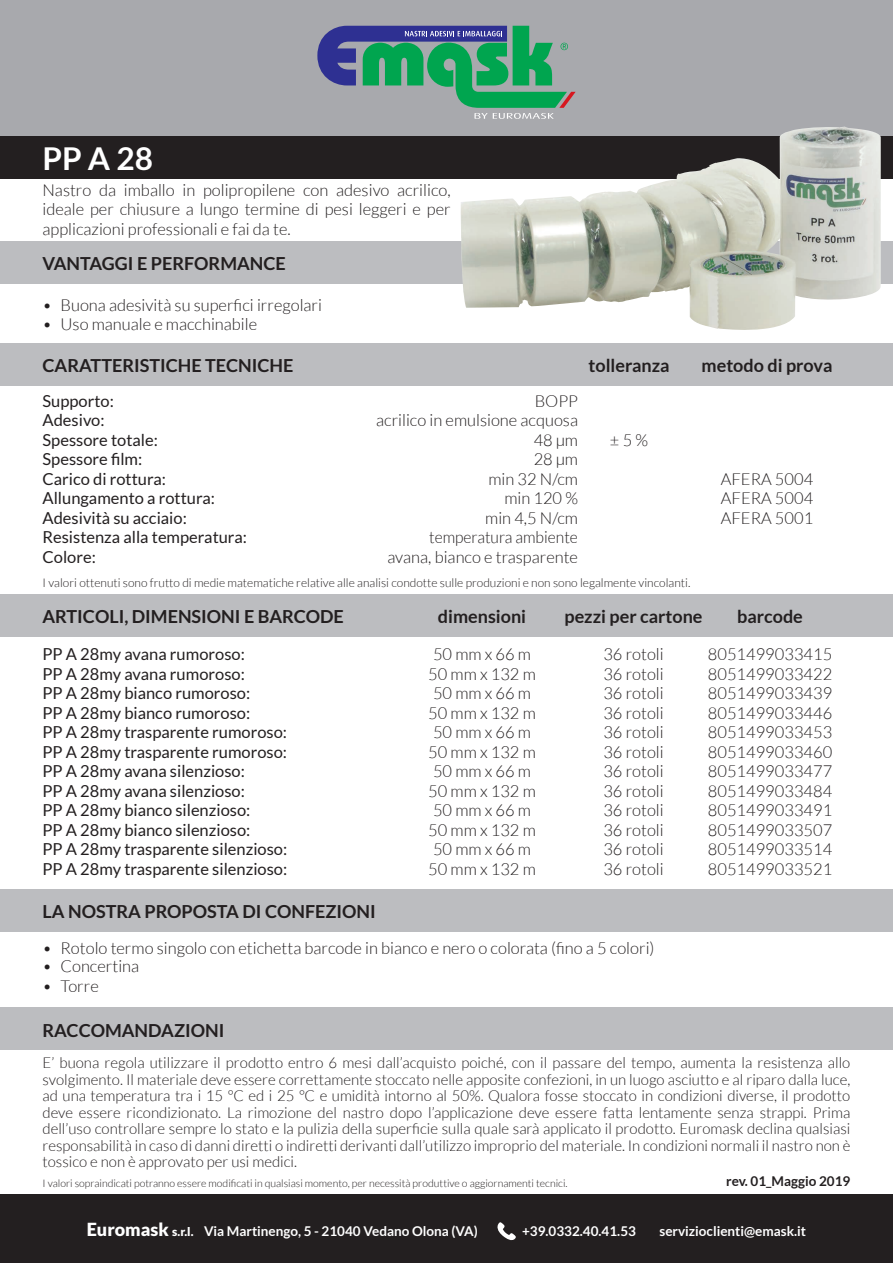
<style>
.page{position:relative;width:893px;height:1263px;background:#fff}
.page>*{position:absolute;margin:0;border:0;box-sizing:border-box;transform-origin:0 0}
.t1{font:700 31.5px "Lato";color:#fff}
.t2{font:700 18px "Lato";color:#231f20}
.t3{font:300 16.5px/19.5px "Lato";color:#231f20;text-align:justify}
.t4{font:16.5px "Lato";color:#231f20}
.t5{font:300 16.5px "Lato";color:#231f20;scale:.95 1}
.t6{font:300 15px/16.5px "Lato";color:#231f20;text-align:justify}
.t7{font:700 13.5px "Lato";color:#fff}
.t8{font:700 13.5px "Lato";color:#231f20}
.t9{font:300 12px "Lato";color:#231f20}
.t10{font:300 10.5px "Lato";color:#231f20}
.s1{font-weight:900;font-size:18px}
.s2{font-weight:900;font-size:12px}
</style>
<div class="page">
<div style="left:0;top:343px;width:893px;height:43px;background:#bcbdc0"></div>
<div style="left:0;top:594px;width:893px;height:43px;background:#bcbdc0"></div>
<div style="left:0;top:1007px;width:893px;height:42px;background:#bcbdc0"></div>
<div style="left:0;top:890px;width:893px;height:42px;background:#bcbdc0"></div>
<div style="left:0;top:241px;width:893px;height:43px;background:#bcbdc0"></div>
<div style="left:0;top:0;width:893px;height:136px;background:#a8a9ad"></div>
<div style="left:0;top:136px;width:893px;height:43px;background:#231f20"></div>
<div style="left:0;top:1195px;width:893px;height:68px;background:#231f20"></div>
<svg style="left:317px;top:26px;width:259px;height:93px"></svg>
<img style="left:460px;top:126px;width:421px;height:204px">
<svg style="left:497px;top:1222px;width:19px;height:19px"></svg>
<p class="t1" style="left:43px;top:140px;width:112px">PP A 28</p>
<p class="t3" style="left:43px;top:180px;width:410px">Nastro da imballo in polipropilene con adesivo acrilico, ideale per chiusure a lungo termine di pesi leggeri e per applicazioni professionali e fai da te.</p>
<p class="t2" style="left:43px;top:253px;width:245px">VANTAGGI E PERFORMANCE</p>
<p class="t3" style="left:43px;top:295px;width:281px">• Buona adesività su superfici irregolari</p>
<p class="t3" style="left:43px;top:315px;width:216px">• Uso manuale e macchinabile</p>
<p class="t2" style="left:43px;top:355px;width:252px">CARATTERISTICHE TECNICHE</p>
<p class="t2" style="left:588px;top:355px;width:83px">tolleranza</p>
<p class="t2" style="left:701px;top:355px;width:133px">metodo di prova</p>
<p class="t4" style="left:43px;top:392px;width:73px">Supporto:</p>
<p class="t3" style="left:535px;top:391px;width:45px">BOPP</p>
<p class="t4" style="left:43px;top:411px;width:64px">Adesivo:</p>
<p class="t3" style="left:376px;top:411px;width:203px">acrilico in emulsione acquosa</p>
<p class="t4" style="left:43px;top:431px;width:117px">Spessore totale:</p>
<p class="t3" style="left:534px;top:430px;width:46px">48 μm</p>
<p class="t3" style="left:610px;top:430px;width:40px">± 5 %</p>
<p class="t4" style="left:43px;top:450px;width:101px">Spessore film:</p>
<p class="t3" style="left:534px;top:450px;width:46px">28 μm</p>
<p class="t4" style="left:43px;top:470px;width:125px">Carico di rottura:</p>
<p class="t3" style="left:488px;top:469px;width:91px">min 32 N/cm</p>
<p class="t3" style="left:721px;top:469px;width:94px">AFERA 5004</p>
<p class="t4" style="left:43px;top:489px;width:174px">Allungamento a rottura:</p>
<p class="t3" style="left:504px;top:489px;width:75px">min 120 %</p>
<p class="t3" style="left:721px;top:489px;width:94px">AFERA 5004</p>
<p class="t4" style="left:43px;top:509px;width:146px">Adesività su acciaio:</p>
<p class="t3" style="left:485px;top:508px;width:94px">min 4,5 N/cm</p>
<p class="t3" style="left:721px;top:508px;width:94px">AFERA 5001</p>
<p class="t4" style="left:43px;top:528px;width:206px">Resistenza alla temperatura:</p>
<p class="t5" style="left:429px;top:528px;width:158px">temperatura ambiente</p>
<p class="t4" style="left:43px;top:548px;width:55px">Colore:</p>
<p class="t3" style="left:387px;top:547px;width:192px">avana, bianco e trasparente</p>
<p class="t9" style="left:43px;top:576px;width:649px">I valori ottenuti sono frutto di medie matematiche relative alle analisi condotte sulle produzioni e non sono legalmente vincolanti.</p>
<p class="t2" style="left:43px;top:606px;width:303px">ARTICOLI, DIMENSIONI E BARCODE</p>
<p class="t2" style="left:438px;top:606px;width:90px">dimensioni</p>
<p class="t2" style="left:564px;top:606px;width:139px">pezzi per cartone</p>
<p class="t2" style="left:737px;top:606px;width:67px">barcode</p>
<p class="t4" style="left:43px;top:645px;width:204px">PP A 28my avana rumoroso:</p>
<p class="t3" style="left:433px;top:645px;width:99px">50 mm x 66 m</p>
<p class="t3" style="left:603px;top:645px;width:62px">36 rotoli</p>
<p class="t3" style="left:708px;top:645px;width:126px">8051499033415</p>
<p class="t4" style="left:43px;top:665px;width:204px">PP A 28my avana rumoroso:</p>
<p class="t3" style="left:428px;top:664px;width:109px">50 mm x 132 m</p>
<p class="t3" style="left:603px;top:664px;width:62px">36 rotoli</p>
<p class="t3" style="left:708px;top:664px;width:126px">8051499033422</p>
<p class="t4" style="left:43px;top:684px;width:209px">PP A 28my bianco rumoroso:</p>
<p class="t3" style="left:433px;top:684px;width:99px">50 mm x 66 m</p>
<p class="t3" style="left:603px;top:684px;width:62px">36 rotoli</p>
<p class="t3" style="left:708px;top:684px;width:126px">8051499033439</p>
<p class="t4" style="left:43px;top:704px;width:209px">PP A 28my bianco rumoroso:</p>
<p class="t3" style="left:428px;top:703px;width:109px">50 mm x 132 m</p>
<p class="t3" style="left:603px;top:703px;width:62px">36 rotoli</p>
<p class="t3" style="left:708px;top:703px;width:126px">8051499033446</p>
<p class="t4" style="left:43px;top:723px;width:246px">PP A 28my trasparente rumoroso:</p>
<p class="t3" style="left:433px;top:723px;width:99px">50 mm x 66 m</p>
<p class="t3" style="left:603px;top:723px;width:62px">36 rotoli</p>
<p class="t3" style="left:708px;top:723px;width:126px">8051499033453</p>
<p class="t4" style="left:43px;top:743px;width:246px">PP A 28my trasparente rumoroso:</p>
<p class="t3" style="left:428px;top:742px;width:109px">50 mm x 132 m</p>
<p class="t3" style="left:603px;top:742px;width:62px">36 rotoli</p>
<p class="t3" style="left:708px;top:742px;width:126px">8051499033460</p>
<p class="t4" style="left:43px;top:762px;width:204px">PP A 28my avana silenzioso:</p>
<p class="t3" style="left:433px;top:762px;width:99px">50 mm x 66 m</p>
<p class="t3" style="left:603px;top:762px;width:62px">36 rotoli</p>
<p class="t3" style="left:708px;top:762px;width:126px">8051499033477</p>
<p class="t4" style="left:43px;top:782px;width:204px">PP A 28my avana silenzioso:</p>
<p class="t3" style="left:428px;top:781px;width:109px">50 mm x 132 m</p>
<p class="t3" style="left:603px;top:781px;width:62px">36 rotoli</p>
<p class="t3" style="left:708px;top:781px;width:126px">8051499033484</p>
<p class="t4" style="left:43px;top:801px;width:209px">PP A 28my bianco silenzioso:</p>
<p class="t3" style="left:433px;top:801px;width:99px">50 mm x 66 m</p>
<p class="t3" style="left:603px;top:801px;width:62px">36 rotoli</p>
<p class="t3" style="left:708px;top:801px;width:126px">8051499033491</p>
<p class="t4" style="left:43px;top:821px;width:209px">PP A 28my bianco silenzioso:</p>
<p class="t3" style="left:428px;top:820px;width:109px">50 mm x 132 m</p>
<p class="t3" style="left:603px;top:820px;width:62px">36 rotoli</p>
<p class="t3" style="left:708px;top:820px;width:126px">8051499033507</p>
<p class="t4" style="left:43px;top:840px;width:246px">PP A 28my trasparente silenzioso:</p>
<p class="t3" style="left:433px;top:840px;width:99px">50 mm x 66 m</p>
<p class="t3" style="left:603px;top:840px;width:62px">36 rotoli</p>
<p class="t3" style="left:708px;top:840px;width:126px">8051499033514</p>
<p class="t4" style="left:43px;top:860px;width:246px">PP A 28my trasparente silenzioso:</p>
<p class="t3" style="left:428px;top:859px;width:109px">50 mm x 132 m</p>
<p class="t3" style="left:603px;top:859px;width:62px">36 rotoli</p>
<p class="t3" style="left:708px;top:859px;width:126px">8051499033521</p>
<p class="t2" style="left:43px;top:901px;width:335px">LA NOSTRA PROPOSTA DI CONFEZIONI</p>
<p class="t3" style="left:43px;top:939px;width:613px">• Rotolo termo singolo con etichetta barcode in bianco e nero o colorata (fino a 5 colori)</p>
<p class="t3" style="left:43px;top:957px;width:98px">• Concertina</p>
<p class="t3" style="left:43px;top:976px;width:58px">• Torre</p>
<p class="t2" style="left:43px;top:1020px;width:183px">RACCOMANDAZIONI</p>
<p class="t6" style="left:43px;top:1055px;width:809px">E’ buona regola utilizzare il prodotto entro 6 mesi dall’acquisto poiché, con il passare del tempo, aumenta la resistenza allo svolgimento. Il materiale deve essere correttamente stoccato nelle apposite confezioni, in un luogo asciutto e al riparo dalla luce, ad una temperatura tra i 15 °C ed i 25 °C e umidità intorno al 50%. Qualora fosse stoccato in condizioni diverse, il prodotto deve essere ricondizionato. La rimozione del nastro dopo l’applicazione deve essere fatta lentamente senza strappi. Prima dell’uso controllare sempre lo stato e la pulizia della superficie sulla quale sarà applicato il prodotto. Euromask declina qualsiasi responsabilità in caso di danni diretti o indiretti derivanti dall’utilizzo improprio del materiale. In condizioni normali il nastro non è tossico e non è approvato per usi medici.</p>
<p class="t10" style="left:43px;top:1177px;width:526px">I valori sopraindicati potranno essere modificati in qualsiasi momento, per necessità produttive o aggiornamenti tecnici.</p>
<p class="t8" style="left:726px;top:1174px;width:126px">rev. 01_Maggio 2019</p>
<p class="t7" style="left:87px;top:1223px;width:392px"><span class="s1">Euromask</span> <span class="s2">s.r.l.</span> Via Martinengo, 5 - 21040 Vedano Olona (VA)</p>
<p class="t7" style="left:522px;top:1223px;width:115px">+39.0332.40.41.53</p>
<p class="t7" style="left:659px;top:1223px;width:148px">servizioclienti@emask.it</p>
</div>
